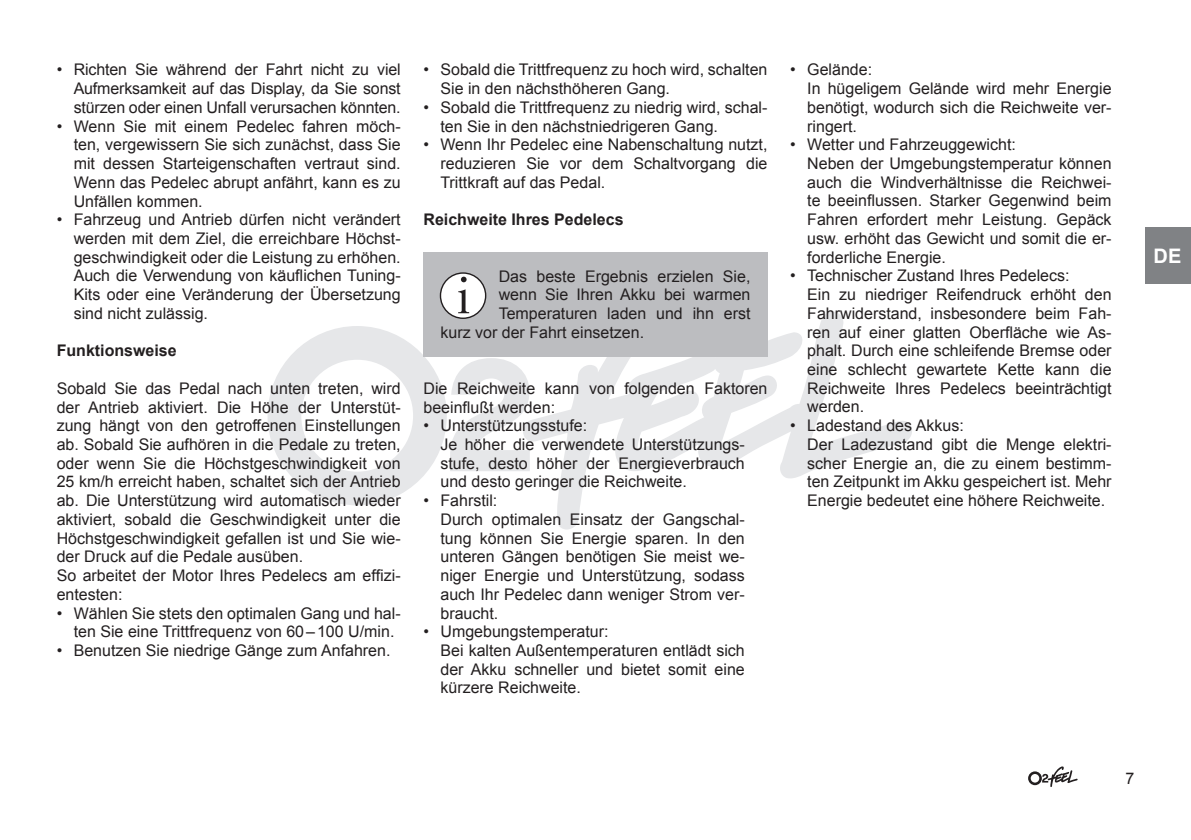
<style>
.page{position:relative;width:1191px;height:840px;background:#fff}
.page>*{position:absolute;margin:0;border:0;box-sizing:border-box;transform-origin:0 0}
.t1{font:700 20px "Arial";color:#fff}
.t2{font:16px/18.8px "Arial";color:#231f20}
.t3{font:700 16px "Arial";color:#231f20}
</style>
<div class="page">
<svg style="left:530px;top:261px;width:382px;height:268px"></svg>
<svg style="left:267px;top:326px;width:263px;height:179px"></svg>
<div style="left:1145px;top:227px;width:46px;height:56px;background:#808285"></div>
<svg style="left:1028px;top:766px;width:50px;height:20px"></svg>
<div style="left:423px;top:253px;width:344px;height:104px;background:#bcbdc0"></div>
<div style="left:440px;top:273px;width:45px;height:45px;background:#fff;border-radius:50%"></div>
<div style="left:440px;top:272px;width:46px;height:47px;border:1px solid #231f20;border-radius:50%"></div>
<svg style="left:461px;top:276px;width:5px;height:6px"></svg>
<svg style="left:458px;top:289px;width:11px;height:24px"></svg>
<p class="t2" style="left:74px;top:61px;width:328px;text-align:justify;text-indent:-17px">• Richten Sie während der Fahrt nicht zu viel Aufmerksamkeit auf das Display, da Sie sonst stürzen oder einen Unfall verursachen könnten.</p>
<p class="t2" style="left:74px;top:117px;width:328px;text-align:justify;text-indent:-17px">• Wenn Sie mit einem Pedelec fahren möch&shy;ten, vergewissern Sie sich zunächst, dass Sie mit dessen Starteigenschaften vertraut sind.<br>Wenn das Pedelec abrupt anfährt, kann es zu Unfällen kommen.</p>
<p class="t2" style="left:74px;top:210px;width:328px;text-align:justify;text-indent:-17px">• Fahrzeug und Antrieb dürfen nicht verändert werden mit dem Ziel, die erreichbare Höchst&shy;geschwindigkeit oder die Leistung zu erhöhen.<br>Auch die Verwendung von käuflichen Tuning-Kits oder eine Veränderung der Übersetzung sind nicht zulässig.</p>
<p class="t3" style="left:57px;top:340px;width:122px">Funktionsweise</p>
<p class="t2" style="left:57px;top:379px;width:345px">Sobald Sie das Pedal nach unten treten, wird der Antrieb aktiviert. Die Höhe der Unterstüt&shy;zung hängt von den getroffenen Einstellungen ab. Sobald Sie aufhören in die Pedale zu treten, oder wenn Sie die Höchstgeschwindigkeit von 25 km/h erreicht haben, schaltet sich der Antrieb ab. Die Unterstützung wird automatisch wieder aktiviert, sobald die Geschwindigkeit unter die Höchstgeschwindigkeit gefallen ist und Sie wie&shy;der Druck auf die Pedale ausüben.<br>So arbeitet der Motor Ihres Pedelecs am effizi&shy;entesten:</p>
<p class="t2" style="left:74px;top:603px;width:328px;text-indent:-17px">• Wählen Sie stets den optimalen Gang und hal&shy;ten Sie eine Trittfrequenz von 60 – 100 U/min.</p>
<p class="t2" style="left:57px;top:640px;width:335px">• Benutzen Sie niedrige Gänge zum Anfahren.</p>
<p class="t2" style="left:440px;top:61px;width:328px;text-indent:-17px">• Sobald die Trittfrequenz zu hoch wird, schalten<br>Sie in den nächsthöheren Gang.</p>
<p class="t2" style="left:440px;top:98px;width:328px;text-indent:-17px">• Sobald die Trittfrequenz zu niedrig wird, schal&shy;ten Sie in den nächstniedrigeren Gang.</p>
<p class="t2" style="left:440px;top:135px;width:328px;text-align:justify;text-indent:-17px">• Wenn Ihr Pedelec eine Nabenschaltung nutzt, reduzieren Sie vor dem Schaltvorgang die Trittkraft auf das Pedal.</p>
<p class="t3" style="left:423px;top:209px;width:202px">Reichweite Ihres Pedelecs</p>
<p class="t2" style="left:499px;top:266px;width:253px">Das beste Ergebnis erzielen Sie,</p>
<p class="t2" style="left:499px;top:285px;width:253px">wenn Sie Ihren Akku bei warmen</p>
<p class="t2" style="left:499px;top:304px;width:253px">Temperaturen laden und ihn erst</p>
<p class="t2" style="left:440px;top:322px;width:205px">kurz vor der Fahrt einsetzen.</p>
<p class="t2" style="left:423px;top:379px;width:345px">Die Reichweite kann von folgenden Faktoren beeinflußt werden:</p>
<p class="t2" style="left:440px;top:416px;width:306px;text-indent:-17px">• Unterstützungsstufe:<br>Je höher die verwendete Unterstützungs&shy;stufe, desto höher der Energieverbrauch und desto geringer die Reichweite.</p>
<p class="t2" style="left:440px;top:491px;width:306px;text-indent:-17px">• Fahrstil:<br>Durch optimalen Einsatz der Gangschal&shy;tung können Sie Energie sparen. In den unteren Gängen benötigen Sie meist we&shy;niger Energie und Unterstützung, sodass auch Ihr Pedelec dann weniger Strom ver&shy;braucht.</p>
<p class="t2" style="left:440px;top:622px;width:306px;text-indent:-17px">• Umgebungstemperatur:<br>Bei kalten Außentemperaturen entlädt sich der Akku schneller und bietet somit eine kürzere Reichweite.</p>
<p class="t2" style="left:807px;top:60px;width:306px;text-indent:-17px">• Gelände:<br>In hügeligem Gelände wird mehr Energie benötigt, wodurch sich die Reichweite ver&shy;ringert.</p>
<p class="t2" style="left:807px;top:135px;width:306px;text-indent:-17px">• Wetter und Fahrzeuggewicht:<br>Neben der Umgebungstemperatur können auch die Windverhältnisse die Reichwei&shy;te beeinflussen. Starker Gegenwind beim Fahren erfordert mehr Leistung. Gepäck usw. erhöht das Gewicht und somit die er&shy;forderliche Energie.</p>
<p class="t2" style="left:807px;top:266px;width:306px;text-indent:-17px">• Technischer Zustand Ihres Pedelecs:<br>Ein zu niedriger Reifendruck erhöht den Fahrwiderstand, insbesondere beim Fah&shy;ren auf einer glatten Oberfläche wie As&shy;phalt. Durch eine schleifende Bremse oder eine schlecht gewartete Kette kann die Reichweite Ihres Pedelecs beeinträchtigt werden.</p>
<p class="t2" style="left:807px;top:416px;width:306px;text-indent:-17px">• Ladestand des Akkus:<br>Der Ladezustand gibt die Menge elektri&shy;scher Energie an, die zu einem bestimm&shy;ten Zeitpunkt im Akku gespeichert ist. Mehr Energie bedeutet eine höhere Reichweite.</p>
<p class="t1" style="left:1153px;top:242px;width:29px">DE</p>
<p class="t2" style="left:1125px;top:768px;width:10px">7</p>
</div>
